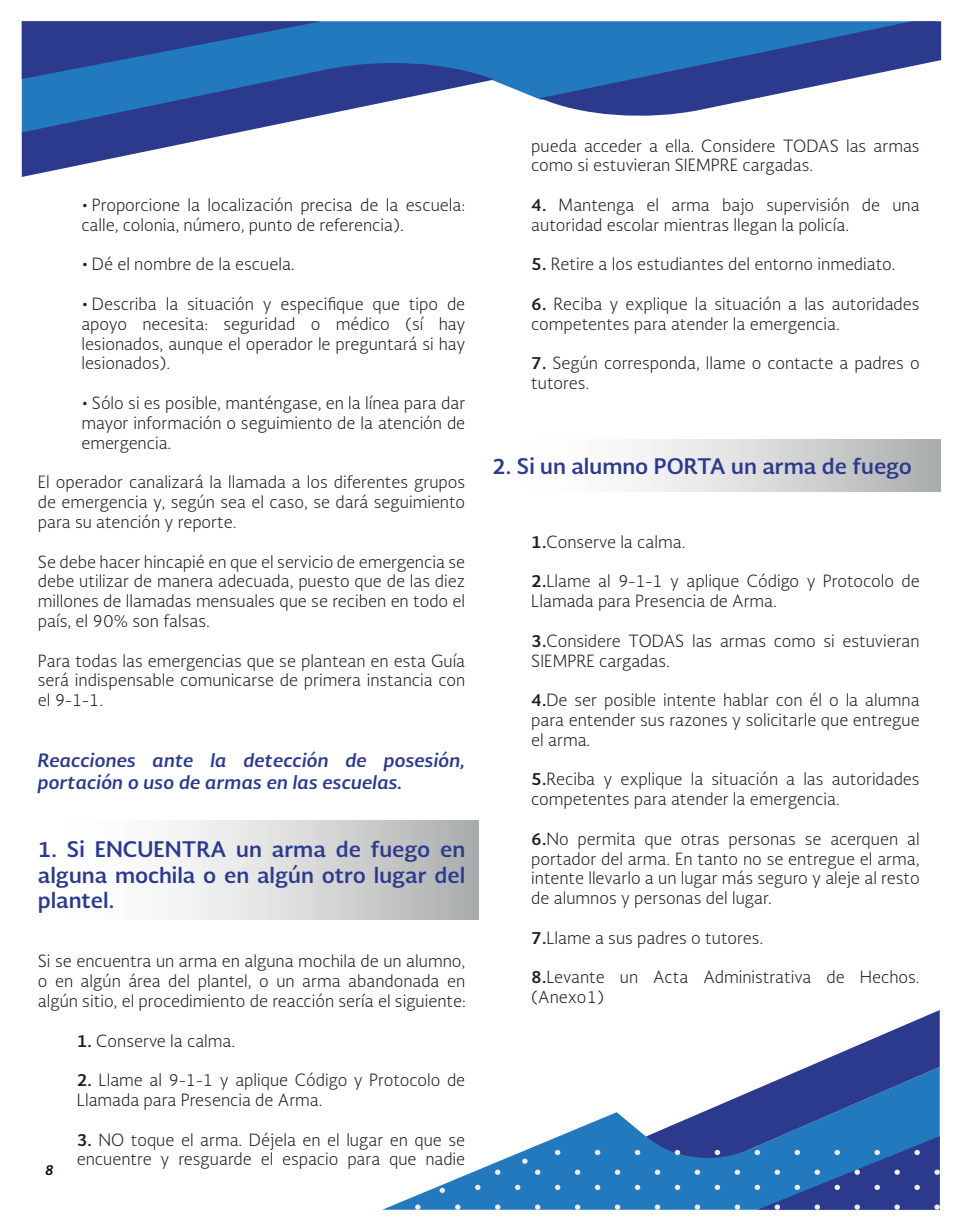
<style>
.page{position:relative;width:961px;height:1231px;background:#fff}
.page>*{position:absolute;margin:0;border:0;box-sizing:border-box;transform-origin:0 0}
.t1{font:700 21px/25.2px "Soberana Sans";color:#2c3a8e;text-align:justify}
.t2{font:italic 700 18px/21.6px "Soberana Sans";color:#2c3a8e}
.t3{font:300 16.5px/19.8px "Soberana Sans";color:#241f1f}
.t4{font:italic 700 13.5px "Soberana Sans";color:#060000}
.s1{font-weight:700}
</style>
<div class="page">
<div style="left:482px;top:439px;width:458px;height:53px;background:linear-gradient(to right,#fff,#b5b6b6)"></div>
<div style="left:20px;top:820px;width:458px;height:99px;background:linear-gradient(to right,#fff,#b4b6b6)"></div>
<div style="left:321px;top:21px;width:219px;height:79px;background:#2279be"></div>
<svg style="left:22px;top:58px;width:472px;height:119px"></svg>
<svg style="left:540px;top:21px;width:401px;height:95px"></svg>
<svg style="left:22px;top:21px;width:299px;height:58px;background:#2759a5"></svg>
<svg style="left:384px;top:1112px;width:262px;height:97px;fill:#2279be"></svg>
<svg style="left:615px;top:1204px;width:5px;height:5px"></svg>
<svg style="left:575px;top:1204px;width:5px;height:5px"></svg>
<svg style="left:535px;top:1204px;width:5px;height:5px"></svg>
<svg style="left:495px;top:1204px;width:5px;height:5px"></svg>
<svg style="left:455px;top:1204px;width:5px;height:5px"></svg>
<svg style="left:415px;top:1204px;width:5px;height:5px"></svg>
<svg style="left:635px;top:1184px;width:5px;height:6px"></svg>
<svg style="left:595px;top:1184px;width:5px;height:6px"></svg>
<svg style="left:555px;top:1184px;width:5px;height:6px"></svg>
<svg style="left:515px;top:1184px;width:5px;height:6px"></svg>
<svg style="left:475px;top:1184px;width:5px;height:6px"></svg>
<svg style="left:439px;top:1187px;width:6px;height:6px"></svg>
<svg style="left:615px;top:1169px;width:5px;height:5px"></svg>
<svg style="left:575px;top:1169px;width:5px;height:5px"></svg>
<svg style="left:535px;top:1169px;width:5px;height:5px"></svg>
<svg style="left:495px;top:1169px;width:5px;height:5px"></svg>
<svg style="left:646px;top:1010px;width:293px;height:199px"></svg>
<svg style="left:635px;top:1149px;width:5px;height:6px"></svg>
<svg style="left:595px;top:1149px;width:5px;height:6px"></svg>
<svg style="left:555px;top:1149px;width:5px;height:6px"></svg>
<svg style="left:522px;top:1158px;width:5px;height:5px"></svg>
<p class="t3" style="left:81px;top:194px;width:385px">• Proporcione la localización precisa de la escuela: calle, colonia, número, punto de referencia).</p>
<p class="t3" style="left:81px;top:254px;width:215px">• Dé el nombre de la escuela.</p>
<p class="t3" style="left:81px;top:293px;width:385px;text-align:justify">• Describa la situación y especifique que tipo de apoyo necesita: seguridad o médico (sí hay lesionados, aunque el operador le preguntará si hay lesionados).</p>
<p class="t3" style="left:81px;top:392px;width:385px;text-align:justify">• Sólo si es posible, manténgase, en la línea para dar mayor información o seguimiento de la atención de emergencia.</p>
<p class="t3" style="left:38px;top:472px;width:429px;text-align:justify">El operador canalizará la llamada a los diferentes grupos de emergencia y, según sea el caso, se dará seguimiento para su atención y reporte.</p>
<p class="t3" style="left:38px;top:551px;width:429px;text-align:justify">Se debe hacer hincapié en que el servicio de emergencia se debe utilizar de manera adecuada, puesto que de las diez millones de llamadas mensuales que se reciben en todo el país, el 90% son falsas.</p>
<p class="t3" style="left:38px;top:650px;width:429px;text-align:justify">Para todas las emergencias que se plantean en esta Guía será indispensable comunicarse de primera instancia con el 9-1-1.</p>
<p class="t2" style="left:38px;top:749px;width:429px">Reacciones ante la detección de posesión, portación o uso de armas en las escuelas.</p>
<p class="t1" style="left:38px;top:836px;width:429px">1. Si ENCUENTRA un arma de fuego en alguna mochila o en algún otro lugar del plantel.</p>
<p class="t3" style="left:38px;top:950px;width:429px;text-align:justify">Si se encuentra un arma en alguna mochila de un alumno, o en algún área del plantel, o un arma abandonada en algún sitio, el procedimiento de reacción sería el siguiente:</p>
<p class="t3" style="left:77px;top:1030px;width:160px"><span class="s1">1.</span> Conserve la calma.</p>
<p class="t3" style="left:77px;top:1069px;width:390px"><span class="s1">2.</span> Llame al 9-1-1 y aplique Código y Protocolo de<br>Llamada para Presencia de Arma.</p>
<p class="t3" style="left:77px;top:1129px;width:390px"><span class="s1">3.</span> NO toque el arma. Déjela en el lugar en que se encuentre y resguarde el espacio para que nadie</p>
<p class="t4" style="left:45px;top:1160px;width:10px">8</p>
<p class="t3" style="left:531px;top:135px;width:390px">pueda acceder a ella. Considere TODAS las armas como si estuvieran SIEMPRE cargadas.</p>
<p class="t3" style="left:531px;top:194px;width:390px"><span class="s1">4.</span> Mantenga el arma bajo supervisión de una autoridad escolar mientras llegan la policía.</p>
<p class="t3" style="left:531px;top:254px;width:366px"><span class="s1">5.</span> Retire a los estudiantes del entorno inmediato.</p>
<p class="t3" style="left:531px;top:293px;width:390px"><span class="s1">6.</span> Reciba y explique la situación a las autoridades competentes para atender la emergencia.</p>
<p class="t3" style="left:531px;top:353px;width:390px"><span class="s1">7.</span> Según corresponda, llame o contacte a padres o tutores.</p>
<p class="t1" style="left:492px;top:453px;width:421px">2. Si un alumno PORTA un arma de fuego</p>
<p class="t3" style="left:531px;top:531px;width:156px"><span class="s1">1.</span>Conserve la calma.</p>
<p class="t3" style="left:531px;top:571px;width:390px"><span class="s1">2.</span>Llame al 9-1-1 y aplique Código y Protocolo de<br>Llamada para Presencia de Arma.</p>
<p class="t3" style="left:531px;top:630px;width:390px"><span class="s1">3.</span>Considere TODAS las armas como si estuvieran<br>SIEMPRE cargadas.</p>
<p class="t3" style="left:531px;top:689px;width:390px;text-align:justify"><span class="s1">4.</span>De ser posible intente hablar con él o la alumna para entender sus razones y solicitarle que entregue el arma.</p>
<p class="t3" style="left:531px;top:769px;width:390px"><span class="s1">5.</span>Reciba y explique la situación a las autoridades competentes para atender la emergencia.</p>
<p class="t3" style="left:531px;top:828px;width:390px;text-align:justify"><span class="s1">6.</span>No permita que otras personas se acerquen al portador del arma. En tanto no se entregue el arma, intente llevarlo a un lugar más seguro y aleje al resto de alumnos y personas del lugar.</p>
<p class="t3" style="left:531px;top:927px;width:233px"><span class="s1">7.</span>Llame a sus padres o tutores.</p>
<p class="t3" style="left:531px;top:967px;width:390px"><span class="s1">8.</span>Levante un Acta Administrativa de Hechos. (Anexo1)</p>
</div>
